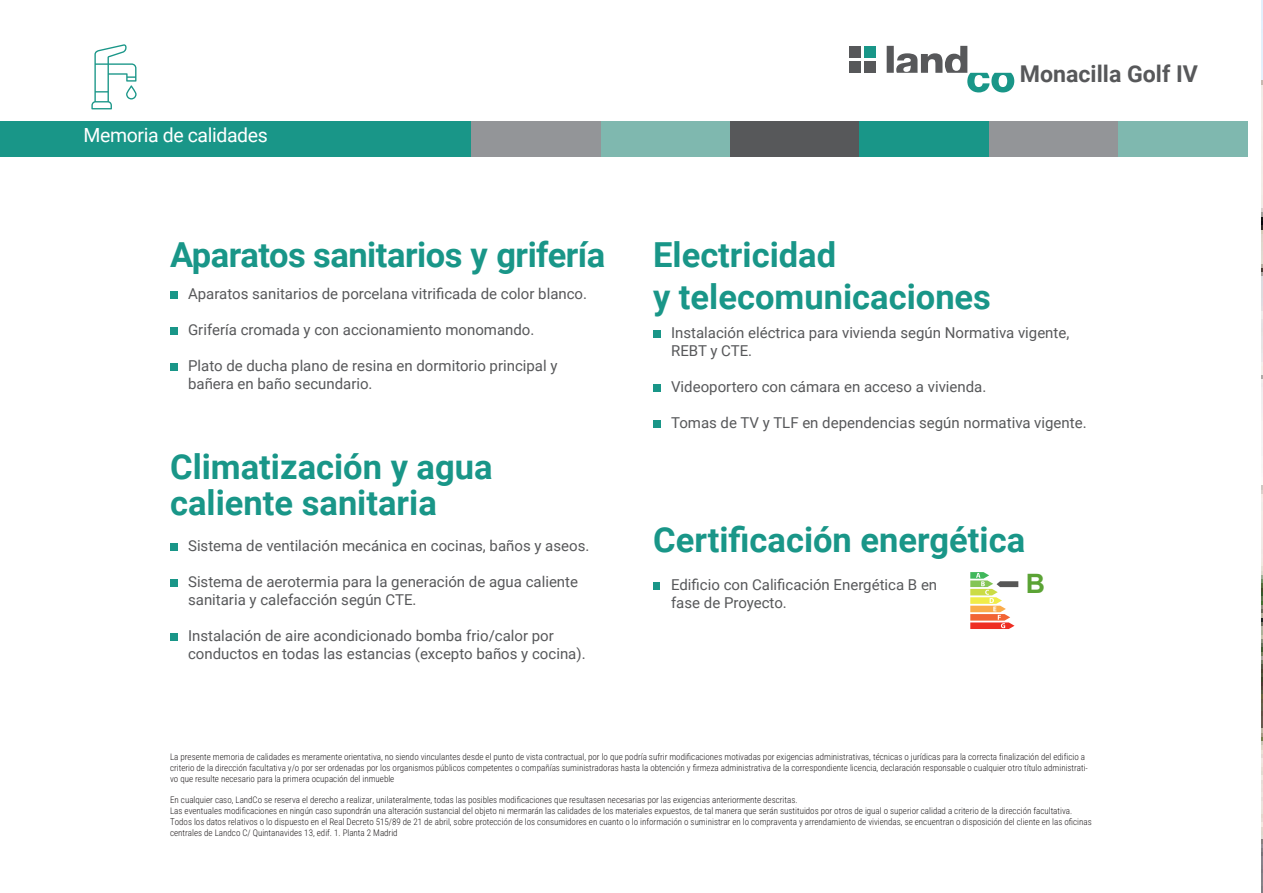
<style>
.page{position:relative;width:1263px;height:893px;background:#fff}
.page>*{position:absolute;margin:0;border:0;box-sizing:border-box;transform-origin:0 0}
.t1{font:700 34.5px/36px "Roboto";color:#199688}
.t2{font:700 26.7px "Arial";color:#5ba335}
.t3{font:700 23.1px "Roboto";color:#57585a}
.t4{font:19.5px "Roboto";letter-spacing:-.02em;color:#fff}
.t5{font:15px/18px "Roboto";color:#57585a}
.t6{font:9px/10.8px "Roboto Condensed";color:#231f20}
</style>
<div class="page">
<div style="left:0;top:121px;width:471px;height:36px;background:#199688"></div>
<div style="left:471px;top:121px;width:130px;height:36px;background:#939598"></div>
<div style="left:601px;top:121px;width:129px;height:36px;background:#7fb8af"></div>
<div style="left:730px;top:121px;width:129px;height:36px;background:#57585a"></div>
<div style="left:859px;top:121px;width:130px;height:36px;background:#199688"></div>
<div style="left:989px;top:121px;width:129px;height:36px;background:#939598"></div>
<div style="left:1118px;top:121px;width:129px;height:36px;background:#7fb8af"></div>
<div style="left:170px;top:291px;width:8px;height:8px;background:#199688"></div>
<div style="left:170px;top:327px;width:8px;height:8px;background:#199688"></div>
<div style="left:170px;top:363px;width:8px;height:8px;background:#199688"></div>
<div style="left:170px;top:543px;width:8px;height:8px;background:#199688"></div>
<div style="left:170px;top:579px;width:8px;height:8px;background:#199688"></div>
<div style="left:170px;top:633px;width:8px;height:8px;background:#199688"></div>
<div style="left:653px;top:330px;width:8px;height:8px;background:#199688"></div>
<div style="left:653px;top:384px;width:8px;height:8px;background:#199688"></div>
<div style="left:653px;top:420px;width:8px;height:8px;background:#199688"></div>
<svg style="left:91px;top:44px;width:46px;height:65px"></svg>
<div style="left:653px;top:583px;width:7px;height:7px;background:#199688"></div>
<svg style="left:970px;top:572px;width:48px;height:57px"></svg>
<div style="left:849px;top:46px;width:11px;height:12px;background:#57585a"></div>
<div style="left:864px;top:46px;width:12px;height:12px;background:#199688"></div>
<div style="left:849px;top:61px;width:11px;height:12px;background:#57585a"></div>
<div style="left:864px;top:61px;width:12px;height:12px;background:#57585a"></div>
<svg style="left:887px;top:46px;width:127px;height:46px"></svg>
<img style="left:1261px;top:0;width:2px;height:893px">
<p class="t4" style="left:84px;top:121px;width:186px">Memoria de calidades</p>
<p class="t1" style="left:170px;top:236px;width:437px">Aparatos sanitarios y grifería</p>
<p class="t5" style="left:188px;top:284px;width:400px">Aparatos sanitarios de porcelana vitrificada de color blanco.</p>
<p class="t5" style="left:188px;top:320px;width:348px">Grifería cromada y con accionamiento monomando.</p>
<p class="t5" style="left:188px;top:356px;width:371px">Plato de ducha plano de resina en dormitorio principal y bañera en baño secundario.</p>
<h1 class="t1" style="left:170px;top:447px;width:324px">Climatización y agua caliente sanitaria</h1>
<p class="t5" style="left:188px;top:536px;width:403px">Sistema de ventilación mecánica en cocinas, baños y aseos.</p>
<p class="t5" style="left:188px;top:572px;width:391px">Sistema de aerotermia para la generación de agua caliente sanitaria y calefacción según CTE.</p>
<p class="t5" style="left:188px;top:626px;width:399px">Instalación de aire acondicionado bomba frio/calor por conductos en todas las estancias (excepto baños y cocina).</p>
<p class="t3" style="left:1020px;top:57px;width:180px">Monacilla Golf IV</p>
<p class="t1" style="left:653px;top:233px;width:339px;line-height:41.4px">Electricidad<br>y telecomunicaciones</p>
<p class="t5" style="left:671px;top:323px;width:400px">Instalación eléctrica para vivienda según Normativa vigente,<br>REBT y CTE.</p>
<p class="t5" style="left:671px;top:377px;width:317px">Videoportero con cámara en acceso a vivienda.</p>
<p class="t5" style="left:671px;top:413px;width:417px">Tomas de TV y TLF en dependencias según normativa vigente.</p>
<p class="t1" style="left:653px;top:520px;width:374px">Certificación energética</p>
<p class="t5" style="left:671px;top:575px;width:268px">Edificio con Calificación Energética B en fase de Proyecto.</p>
<p class="t2" style="left:1026px;top:565px;width:21px">B</p>
<p class="t6" style="left:170px;top:751px;width:919px">La presente memoria de calidades es meramente orientativa, no siendo vinculantes desde el punto de vista contractual, por lo que podría sufrir modificaciones motivadas por exigencias administrativas, técnicas o jurídicas para la correcta finalización del edificio a criterio de la dirección facultativa y/o por ser ordenadas por los organismos públicos competentes o compañías suministradoras hasta la obtención y firmeza administrativa de la correspondiente licencia, declaración responsable o cualquier otro título administrati&shy;vo que resulte necesario para la primera ocupación del inmueble</p>
<p class="t6" style="left:170px;top:794px;width:629px">En cualquier caso, LandCo se reserva el derecho a realizar, unilateralmente, todas las posibles modificaciones que resultasen necesarias por las exigencias anteriormente descritas.</p>
<p class="t6" style="left:170px;top:805px;width:923px">Las eventuales modificaciones en ningún caso supondrán una alteración sustancial del objeto ni mermarán las calidades de los materiales expuestos, de tal manera que serán sustituidos por otros de igual o superior calidad a criterio de la dirección facultativa.<br>Todos los datos relativos o lo dispuesto en el Real Decreto 515/89 de 21 de abril, sobre protección de los consumidores en cuanto o lo información o suministrar en lo compraventa y arrendamiento de viviendas, se encuentran o disposición del cliente en las oficinas centrales de Landco C/ Quintanavides 13, edif. 1. Planta 2 Madrid</p>
</div>
